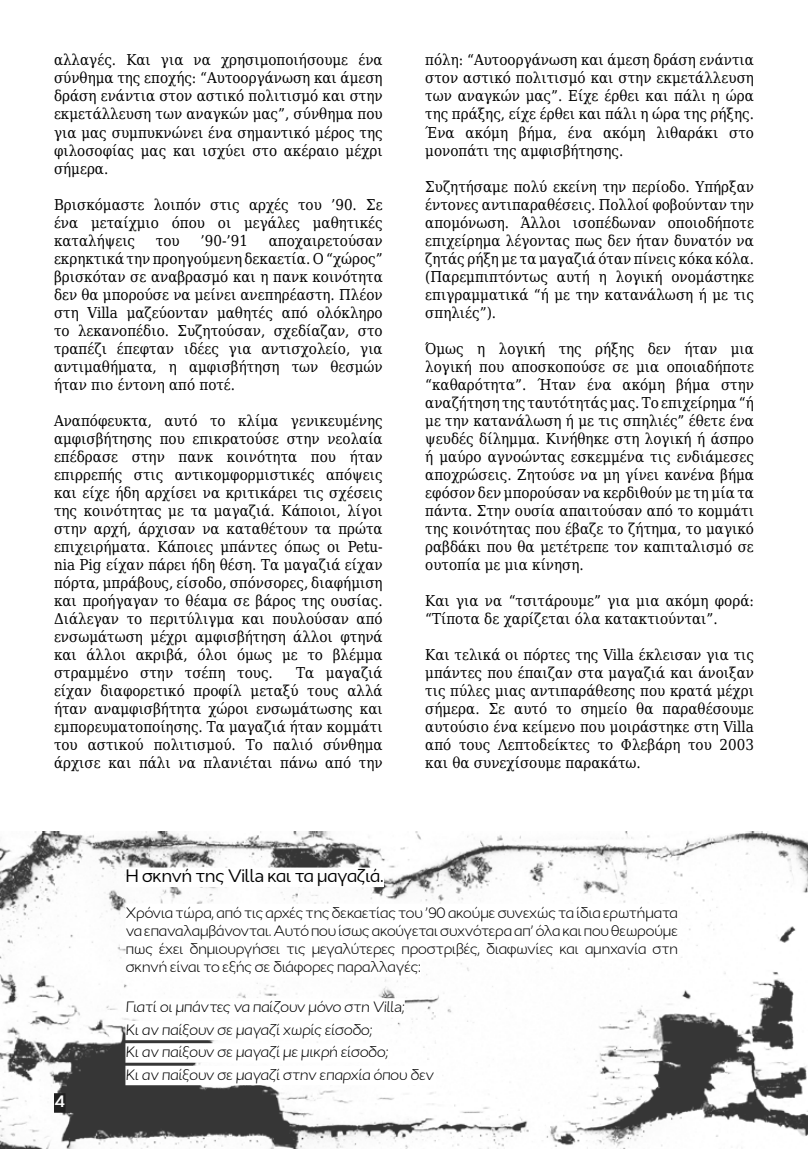
<style>
.page{position:relative;width:808px;height:1149px;background:#fff}
.page>*{position:absolute;margin:0;border:0;box-sizing:border-box;transform-origin:0 0}
.t1{font:18px "Cyntho Pro";letter-spacing:-.05em;color:#000}
.t2{font:600 16.5px "Cyntho Pro";color:#fff}
.t3{font:15px/18px "DejaVu Serif Condensed";color:#000;text-align:justify}
.t4{font:300 15px/18px "Cyntho Pro";letter-spacing:-.05em;color:#000;text-align:justify}
</style>
<div class="page">
<img style="left:0;top:831px;width:808px;height:317px">
<div style="left:54px;top:1092px;width:12px;height:20px;background:#212121"></div>
<div style="left:125px;top:867px;width:259px;height:19px;background:#fff"></div>
<div style="left:125px;top:903px;width:553px;height:19px;background:#fff"></div>
<div style="left:125px;top:921px;width:553px;height:19px;background:#fff"></div>
<div style="left:125px;top:939px;width:553px;height:19px;background:#fff"></div>
<div style="left:125px;top:957px;width:296px;height:19px;background:#fff"></div>
<div style="left:125px;top:997px;width:280px;height:20px;background:#fff"></div>
<div style="left:125px;top:1020px;width:248px;height:19px;background:#fff"></div>
<div style="left:125px;top:1042px;width:263px;height:20px;background:#fff"></div>
<div style="left:125px;top:1065px;width:311px;height:19px;background:#fff"></div>
<p class="t3" style="left:54px;top:51px;width:330px">αλλαγές. Και για να χρησιμοποιήσουμε ένα σύνθημα της εποχής: “Αυτοοργάνωση και άμεση δράση ενάντια στον αστικό πολιτισμό και στην εκμετάλλευση των αναγκών μας”, σύνθημα που για μας συμπυκνώνει ένα σημαντικό μέρος της φιλοσοφίας μας και ισχύει στο ακέραιο μέχρι σήμερα.</p>
<p class="t3" style="left:54px;top:195px;width:330px">Βρισκόμαστε λοιπόν στις αρχές του ’90. Σε ένα μεταίχμιο όπου οι μεγάλες μαθητικές καταλήψεις</p>
<p class="t3" style="left:54px;top:231px;width:330px;text-indent:215px">αποχαιρετούσαν εκρηκτικά την προηγούμενη δεκαετία. Ο “χώρος” βρισκόταν σε αναβρασμό και η πανκ κοινότητα δεν θα μπορούσε να μείνει ανεπηρέαστη. Πλέον στη Villa μαζεύονταν μαθητές από ολόκληρο το λεκανοπέδιο. Συζητούσαν, σχεδίαζαν, στο τραπέζι έπεφταν ιδέες για αντισχολείο, για αντιμαθήματα, η αμφισβήτηση των θεσμών ήταν πιο έντονη από ποτέ.</p>
<p class="t3" style="left:54px;top:411px;width:330px">Αναπόφευκτα, αυτό το κλίμα γενικευμένης αμφισβήτησης που επικρατούσε στην νεολαία επέδρασε στην πανκ κοινότητα που ήταν επιρρεπής στις αντικομφορμιστικές απόψεις και είχε ήδη αρχίσει να κριτικάρει τις σχέσεις της κοινότητας με τα μαγαζιά. Κάποιοι, λίγοι στην αρχή, άρχισαν να καταθέτουν τα πρώτα επιχειρήματα. Κάποιες μπάντες όπως οι Petu&shy;nia Pig είχαν πάρει ήδη θέση. Τα μαγαζιά είχαν πόρτα, μπράβους, είσοδο, σπόνσορες, διαφήμιση και προήγαγαν το θέαμα σε βάρος της ουσίας.<br>Διάλεγαν το περιτύλιγμα και πουλούσαν από ενσωμάτωση μέχρι αμφισβήτηση άλλοι φτηνά και άλλοι ακριβά, όλοι όμως με το βλέμμα στραμμένο στην τσέπη τους.</p>
<p class="t3" style="left:156px;top:231px;width:25px">του</p>
<p class="t3" style="left:201px;top:231px;width:49px">’90-’91</p>
<p class="t3" style="left:54px;top:663px;width:330px;text-indent:242px">Τα μαγαζιά είχαν διαφορετικό προφίλ μεταξύ τους αλλά ήταν αναμφισβήτητα χώροι ενσωμάτωσης και εμπορευματοποίησης. Τα μαγαζιά ήταν κομμάτι του αστικού πολιτισμού. Το παλιό σύνθημα άρχισε και πάλι να πλανιέται πάνω από την</p>
<p class="t3" style="left:425px;top:51px;width:330px">πόλη: “Αυτοοργάνωση και άμεση δράση ενάντια στον αστικό πολιτισμό και στην εκμετάλλευση των αναγκών μας”. Είχε έρθει και πάλι η ώρα της πράξης, είχε έρθει και πάλι η ώρα της ρήξης.<br>Ένα ακόμη βήμα, ένα ακόμη λιθαράκι στο μονοπάτι της αμφισβήτησης.</p>
<p class="t3" style="left:425px;top:177px;width:330px">Συζητήσαμε πολύ εκείνη την περίοδο. Υπήρξαν έντονες αντιπαραθέσεις. Πολλοί φοβούνταν την απομόνωση. Άλλοι ισοπέδωναν οποιοδήποτε επιχείρημα λέγοντας πως δεν ήταν δυνατόν να ζητάς ρήξη με τα μαγαζιά όταν πίνεις κόκα κόλα. (Παρεμπιπτόντως αυτή η λογική ονομάστηκε επιγραμματικά “ή με την κατανάλωση ή με τις σπηλιές”).</p>
<p class="t3" style="left:425px;top:339px;width:330px">Όμως η λογική της ρήξης δεν ήταν μια λογική που αποσκοπούσε σε μια οποιαδήποτε “καθαρότητα”. Ήταν ένα ακόμη βήμα στην αναζήτηση της ταυτότητάς μας. Το επιχείρημα “ή με την κατανάλωση ή με τις σπηλιές” έθετε ένα ψευδές δίλημμα. Κινήθηκε στη λογική ή άσπρο ή μαύρο αγνοώντας εσκεμμένα τις ενδιάμεσες αποχρώσεις. Ζητούσε να μη γίνει κανένα βήμα εφόσον δεν μπορούσαν να κερδιθούν με τη μία τα πάντα. Στην ουσία απαιτούσαν από το κομμάτι της κοινότητας που έβαζε το ζήτημα, το μαγικό ραβδάκι που θα μετέτρεπε τον καπιταλισμό σε ουτοπία με μια κίνηση.</p>
<p class="t3" style="left:425px;top:591px;width:330px">Και για να “τσιτάρoυμε” για μια ακόμη φορά: “Τίποτα δε χαρίζεται όλα κατακτιούνται”.</p>
<p class="t3" style="left:425px;top:645px;width:330px">Και τελικά οι πόρτες της Villa έκλεισαν για τις μπάντες που έπαιζαν στα μαγαζιά και άνοιξαν τις πύλες μιας αντιπαράθεσης που κρατά μέχρι σήμερα. Σε αυτό το σημείο θα παραθέσουμε αυτούσιο ένα κείμενο που μοιράστηκε στη Villa από τους Λεπτοδείκτες το Φλεβάρη του 2003 και θα συνεχίσουμε παρακάτω.</p>
<p class="t2" style="left:54px;top:1090px;width:13px">4</p>
<p class="t1" style="left:125px;top:864px;width:260px">Η σκηνή της Villa και τα μαγαζιά.</p>
<p class="t4" style="left:125px;top:903px;width:554px">Χρόνια τώρα, από τις αρχές της δεκαετίας του ’90 ακούμε συνεχώς τα ίδια ερωτήματα να επαναλαμβάνονται. Αυτό που ίσως ακούγεται συχνότερα απ’ όλα και που θεωρούμε πως έχει δημιουργήσει τις μεγαλύτερες προστριβές, διαφωνίες και αμηχανία στη σκηνή είναι το εξής σε διάφορες παραλλαγές:</p>
<p class="t4" style="left:125px;top:995px;width:312px;line-height:22.5px;text-align:left">Γιατί οι μπάντες να παίζουν μόνο στη Villa;<br>Κι αν παίξουν σε μαγαζί χωρίς είσοδο;<br>Κι αν παίξουν σε μαγαζί με μικρή είσοδο;<br>Κι αν παίξουν σε μαγαζί στην επαρχία όπου δεν</p>
</div>
